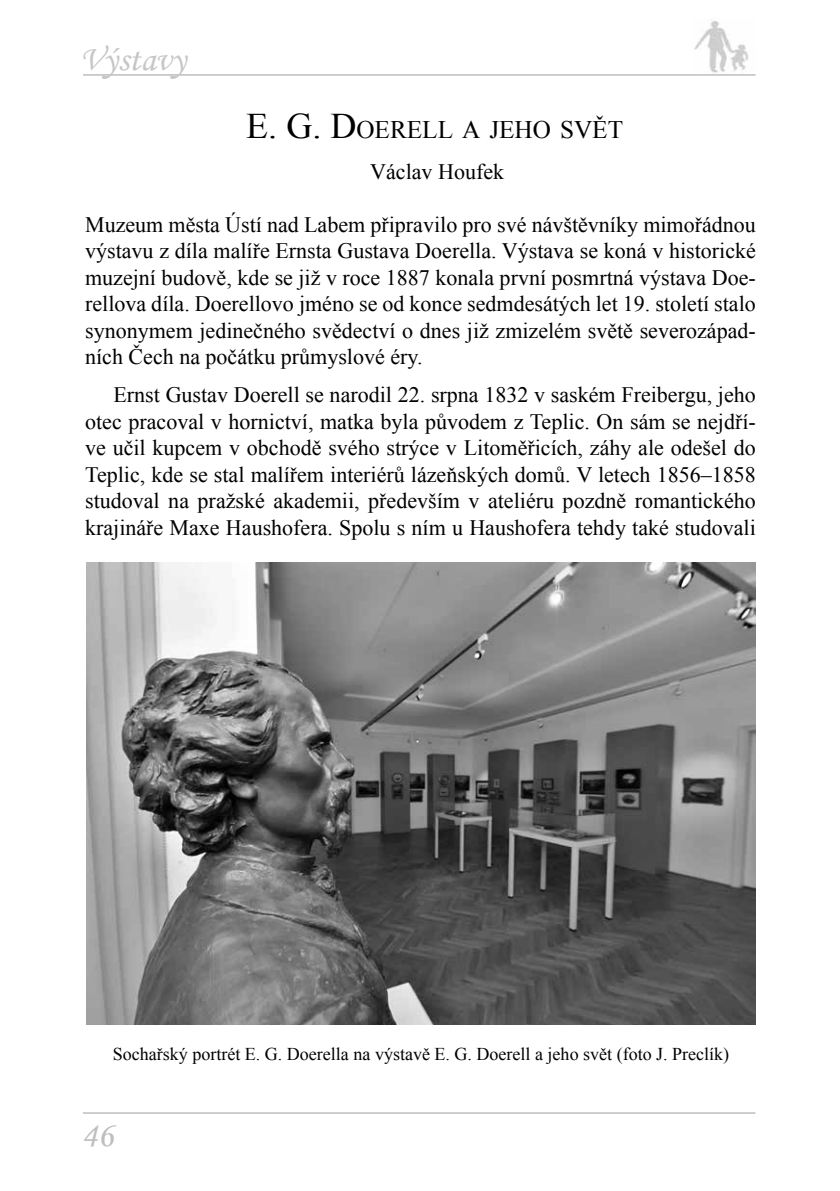
<style>
.page{position:relative;width:840px;height:1191px;background:#fff}
.page>*{position:absolute;margin:0;border:0;box-sizing:border-box;transform-origin:0 0}
.t1{font:36px "Monotype Corsiva";color:#c5c6c8}
.t2{font:36px "Monotype Corsiva";color:#bcbec0}
.t3{font:25.2px "Times New Roman";color:#000}
.t4{font:22px/26.4px "Times New Roman";color:#000;text-align:justify}
.t5{font:18px "Times New Roman";color:#000}
.s1{font-size:36px}
</style>
<div class="page">
<hr style="left:83px;top:74px;width:672px;height:2px;background:#bcbec0">
<hr style="left:83px;top:1112px;width:672px;height:1px;background:#bcbec0">
<img style="left:694px;top:21px;width:55px;height:52px">
<img style="left:86px;top:563px;width:669px;height:461px">
<h1 class="t1" style="left:80px;top:37px;width:107px">Výstavy</h1>
<p class="t3" style="left:246px;top:113px;width:378px"><span class="s1">E. G. D</span>OERELL A JEHO SVĚT</p>
<p class="t4" style="left:370px;top:158px;width:135px">Václav Houfek</p>
<p class="t4" style="left:85px;top:211px;width:672px">Muzeum města Ústí nad Labem připravilo pro své návštěvníky mimořádnou výstavu z díla malíře Ernsta Gustava Doerella. Výstava se koná v historické muzejní budově, kde se již v roce 1887 konala první posmrtná výstava Doe&shy;rellova díla. Doerellovo jméno se od konce sedmdesátých let 19. století stalo synonymem jedinečného svědectví o dnes již zmizelém světě severozápad&shy;ních Čech na počátku průmyslové éry.</p>
<p class="t4" style="left:85px;top:381px;width:672px;text-indent:28px">Ernst Gustav Doerell se narodil 22. srpna 1832 v saském Freibergu, jeho otec pracoval v hornictví, matka byla původem z Teplic. On sám se nejdří&shy;ve učil kupcem v obchodě svého strýce v Litoměřicích, záhy ale odešel do Teplic, kde se stal malířem interiérů lázeňských domů. V letech 1856–1858 studoval na pražské akademii, především v ateliéru pozdně romantického krajináře Maxe Haushofera. Spolu s ním u Haushofera tehdy také studovali</p>
<p class="t5" style="left:113px;top:1041px;width:617px">Sochařský portrét E. G. Doerella na výstavě E. G. Doerell a jeho svět (foto J. Preclík)</p>
<h1 class="t2" style="left:81px;top:1113px;width:33px">46</h1>
</div>
